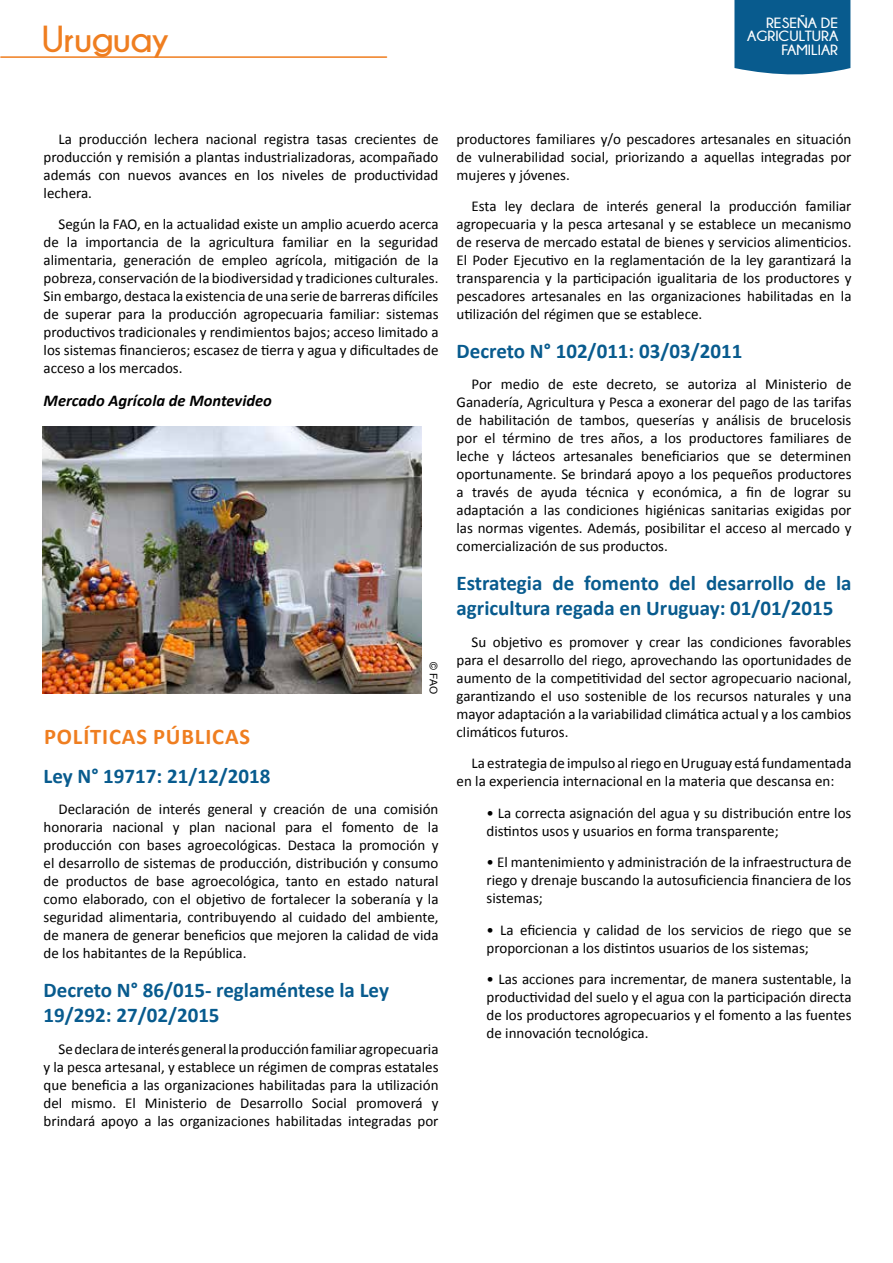
<style>
.page{position:relative;width:893px;height:1263px;background:#fff}
.page>*{position:absolute;margin:0;border:0;box-sizing:border-box;transform-origin:0 0}
.t1{font:700 37.5px "Champagne&Limousines";color:#ef7e20}
.t2{font:700 22.5px "Calibri";letter-spacing:.04em;color:#ef7e20}
.t3{font:700 21px/25.2px "Calibri";color:#085b8e}
.t4{font:italic 700 16.5px "Calibri";color:#000}
.t5{font:15px/18px "Calibri";color:#000;text-align:justify}
.t6{font:700 14.85px/13.8px "Champagne&Limousines";color:#fff;text-align:right;scale:1.06 1}
.t7{font:10.5px "Arial";color:#000}
</style>
<div class="page">
<hr style="left:1px;top:56px;width:386px;height:2px;background:#ef7d1e">
<div style="left:734px;top:0;width:116px;height:75px;background:#085b8e"></div>
<img style="left:43px;top:427px;width:379px;height:267px">
<h1 class="t1" style="left:42px;top:18px;width:128px">Uruguay</h1>
<p class="t6" style="left:747px;top:15px;width:87px">RESEÑA DE<br>AGRICULTURA</p>
<p class="t6" style="left:781px;top:43px;width:55px">FAMILIAR</p>
<p class="t5" style="left:44px;top:130px;width:396px;text-indent:15px">La producción lechera nacional registra tasas crecientes de producción y remisión a plantas industrializadoras, acompañado además con nuevos avances en los niveles de productividad lechera.</p>
<p class="t5" style="left:44px;top:215px;width:396px;text-indent:15px">Según la FAO, en la actualidad existe un amplio acuerdo acerca de la importancia de la agricultura familiar en la seguridad alimentaria, generación de empleo agrícola, mitigación de la pobreza, conservación de la biodiversidad y tradiciones culturales.<br>Sin embargo, destaca la existencia de una serie de barreras difíciles de superar para la producción agropecuaria familiar: sistemas productivos tradicionales y rendimientos bajos; acceso limitado a los sistemas financieros; escasez de tierra y agua y dificultades de acceso a los mercados.</p>
<p class="t4" style="left:44px;top:391px;width:230px">Mercado Agrícola de Montevideo</p>
<p class="t7" style="left:440px;top:662px;width:33px;rotate:90deg">© FAO</p>
<h2 class="t2" style="left:44px;top:722px;width:208px">POLÍTICAS PÚBLICAS</h2>
<h3 class="t3" style="left:44px;top:763px;width:228px">Ley N° 19717: 21/12/2018</h3>
<p class="t5" style="left:44px;top:800px;width:396px;text-indent:15px">Declaración de interés general y creación de una comisión honoraria nacional y plan nacional para el fomento de la producción con bases agroecológicas. Destaca la promoción y el desarrollo de sistemas de producción, distribución y consumo de productos de base agroecológica, tanto en estado natural como elaborado, con el objetivo de fortalecer la soberanía y la seguridad alimentaria, contribuyendo al cuidado del ambiente, de manera de generar beneficios que mejoren la calidad de vida de los habitantes de la República.</p>
<h3 class="t3" style="left:44px;top:977px;width:347px">Decreto N° 86/015- reglaméntese la Ley<br>19/292: 27/02/2015</h3>
<p class="t5" style="left:44px;top:1040px;width:396px;text-indent:15px">Se declara de interés general la producción familiar agropecuaria y la pesca artesanal, y establece un régimen de compras estatales que beneficia a las organizaciones habilitadas para la utilización del mismo. El Ministerio de Desarrollo Social promoverá y brindará apoyo a las organizaciones habilitadas integradas por</p>
<p class="t5" style="left:457px;top:130px;width:396px">productores familiares y/o pescadores artesanales en situación de vulnerabilidad social, priorizando a aquellas integradas por mujeres y jóvenes.</p>
<p class="t5" style="left:457px;top:197px;width:396px;text-indent:15px">Esta ley declara de interés general la producción familiar agropecuaria y la pesca artesanal y se establece un mecanismo de reserva de mercado estatal de bienes y servicios alimenticios.<br>El Poder Ejecutivo en la reglamentación de la ley garantizará la transparencia y la participación igualitaria de los productores y pescadores artesanales en las organizaciones habilitadas en la utilización del régimen que se establece.</p>
<h3 class="t3" style="left:457px;top:338px;width:287px">Decreto N° 102/011: 03/03/2011</h3>
<p class="t5" style="left:457px;top:375px;width:396px;text-indent:15px">Por medio de este decreto, se autoriza al Ministerio de Ganadería, Agricultura y Pesca a exonerar del pago de las tarifas de habilitación de tambos, queserías y análisis de brucelosis por el término de tres años, a los productores familiares de leche y lácteos artesanales beneficiarios que se determinen oportunamente. Se brindará apoyo a los pequeños productores a través de ayuda técnica y económica, a fin de lograr su adaptación a las condiciones higiénicas sanitarias exigidas por las normas vigentes. Además, posibilitar el acceso al mercado y comercialización de sus productos.</p>
<h3 class="t3" style="left:457px;top:570px;width:396px">Estrategia de fomento del desarrollo de la agricultura regada en Uruguay: 01/01/2015</h3>
<p class="t5" style="left:457px;top:633px;width:396px;text-indent:15px">Su objetivo es promover y crear las condiciones favorables para el desarrollo del riego, aprovechando las oportunidades de aumento de la competitividad del sector agropecuario nacional, garantizando el uso sostenible de los recursos naturales y una mayor adaptación a la variabilidad climática actual y a los cambios climáticos futuros.</p>
<p class="t5" style="left:457px;top:754px;width:396px;text-indent:15px">La estrategia de impulso al riego en Uruguay está fundamentada en la experiencia internacional en la materia que descansa en:</p>
<p class="t5" style="left:487px;top:804px;width:366px">• La correcta asignación del agua y su distribución entre los distintos usos y usuarios en forma transparente;</p>
<p class="t5" style="left:487px;top:853px;width:366px">• El mantenimiento y administración de la infraestructura de riego y drenaje buscando la autosuficiencia financiera de los sistemas;</p>
<p class="t5" style="left:487px;top:921px;width:366px">• La eficiencia y calidad de los servicios de riego que se proporcionan a los distintos usuarios de los sistemas;</p>
<p class="t5" style="left:487px;top:970px;width:366px">• Las acciones para incrementar, de manera sustentable, la productividad del suelo y el agua con la participación directa de los productores agropecuarios y el fomento a las fuentes de innovación tecnológica.</p>
</div>
